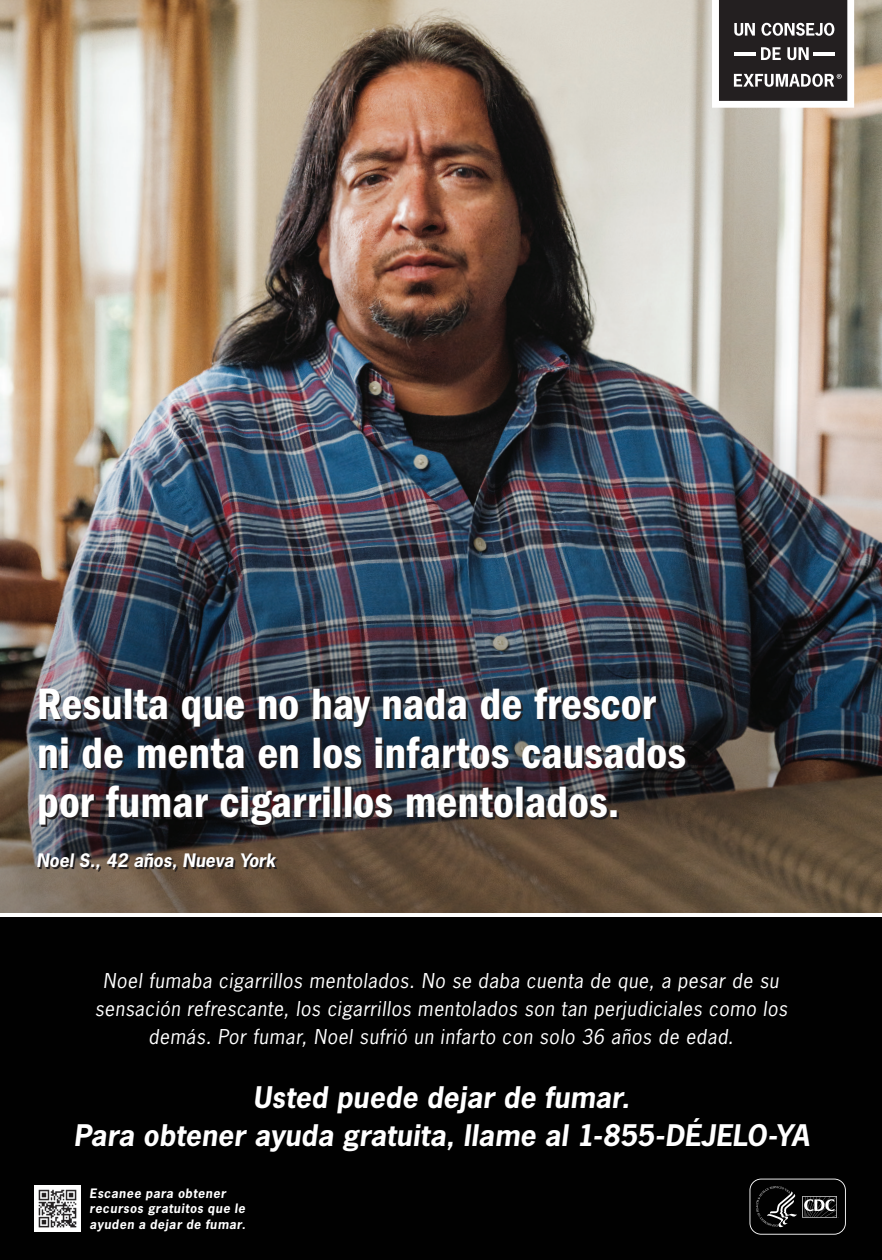
<style>
.page{position:relative;width:882px;height:1260px;background:#fff}
.page>*{position:absolute;margin:0;border:0;box-sizing:border-box;transform-origin:0 0}
.head_left{font:45.5px/49px "ITC Franklin Gothic Std Dm Cd";color:#fff}
.cta{font:italic 700 28px "News Gothic Std";letter-spacing:.01em;color:#fff}
.body_copy{font:italic 19.25px/28px "News Gothic Std";letter-spacing:.035em;color:#fff;text-align:center}
.name_left{font:italic 700 17.5px "News Gothic Std";color:#fff}
.t1{font:italic 700 12.25px/15.8px "News Gothic Std";letter-spacing:.05em;color:#fff}
</style>
<div class="page">
<img style="left:0;top:0;width:882px;height:342px">
<img style="left:0;top:342px;width:882px;height:571px">
<svg style="left:39px;top:689px;width:648px;height:182px;background:#343336"></svg>
<div style="left:0;top:918px;width:882px;height:342px;background:#010101"></div>
<svg style="left:712px;top:0;width:142px;height:108px"></svg>
<hr style="left:813px;top:52px;width:22px;height:3px;background:#fff">
<p class="head_left" style="left:37px;top:680px;width:651px">Resulta que no hay nada de frescor ni de menta en los infartos causados por fumar cigarrillos mentolados.</p>
<p class="name_left" style="left:36px;top:848px;width:241px">Noel S., 42 años, Nueva York</p>
<p class="body_copy" style="left:95px;top:967px;width:694px">Noel fumaba cigarrillos mentolados. No se daba cuenta de que, a pesar de su sensación refrescante, los cigarrillos mentolados son tan perjudiciales como los demás. Por fumar, Noel sufrió un infarto con solo 36 años de edad.</p>
<p class="cta" style="left:253px;top:1079px;width:378px">Usted puede dejar de fumar.</p>
<p class="cta" style="left:74px;top:1117px;width:737px">Para obtener ayuda gratuita, llame al 1-855-DÉJELO-YA</p>
<p class="t1" style="left:90px;top:1185px;width:157px">Escanee para obtener recursos gratuitos que le ayuden a dejar de fumar.</p>
</div>
